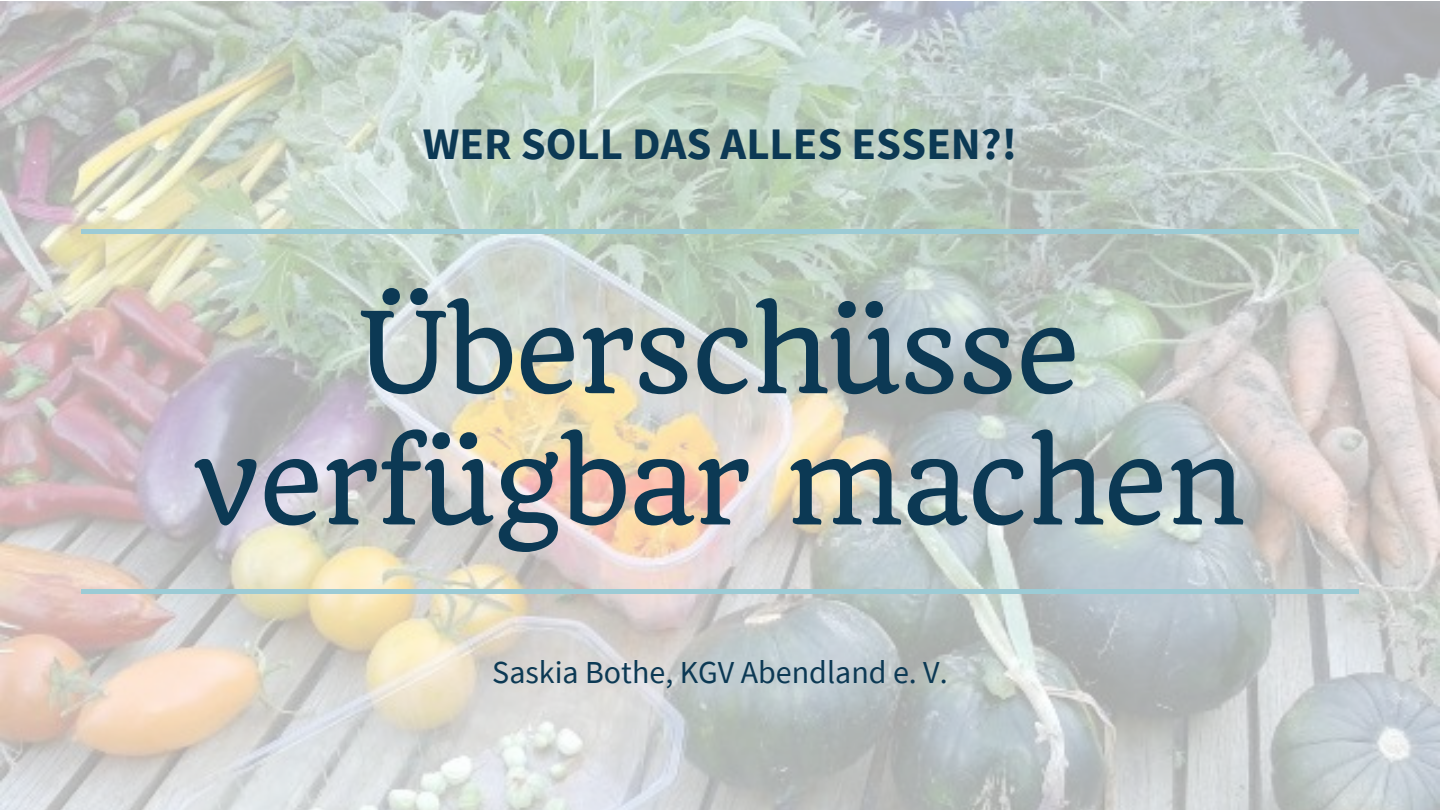
<style>
.page{position:relative;width:1440px;height:810px;background:#fff}
.page>*{position:absolute;margin:0;border:0;box-sizing:border-box;transform-origin:0 0}
.t1{font:110px/131.2px "Quando";letter-spacing:-.015em;color:#0c3954;text-align:center}
.t2{font:700 45px "Source Sans Pro";color:#0c3954}
.t3{font:32px "Source Sans Pro";color:#0c3954}
</style>
<div class="page">
<img style="left:0;top:1px;width:1440px;height:808px">
<div style="left:81px;top:589px;width:1278px;height:5px;background:#9ccbd5"></div>
<hr style="left:81px;top:230px;width:1278px;height:4px;background:#9ccbd5">
<h2 class="t2" style="left:423px;top:115px;width:596px">WER SOLL DAS ALLES ESSEN?!</h2>
<h1 class="t1" style="left:194px;top:287px;width:1053px">Überschüsse verfügbar machen</h1>
<p class="t3" style="left:492px;top:651px;width:457px">Saskia Bothe, KGV Abendland e. V.</p>
</div>
